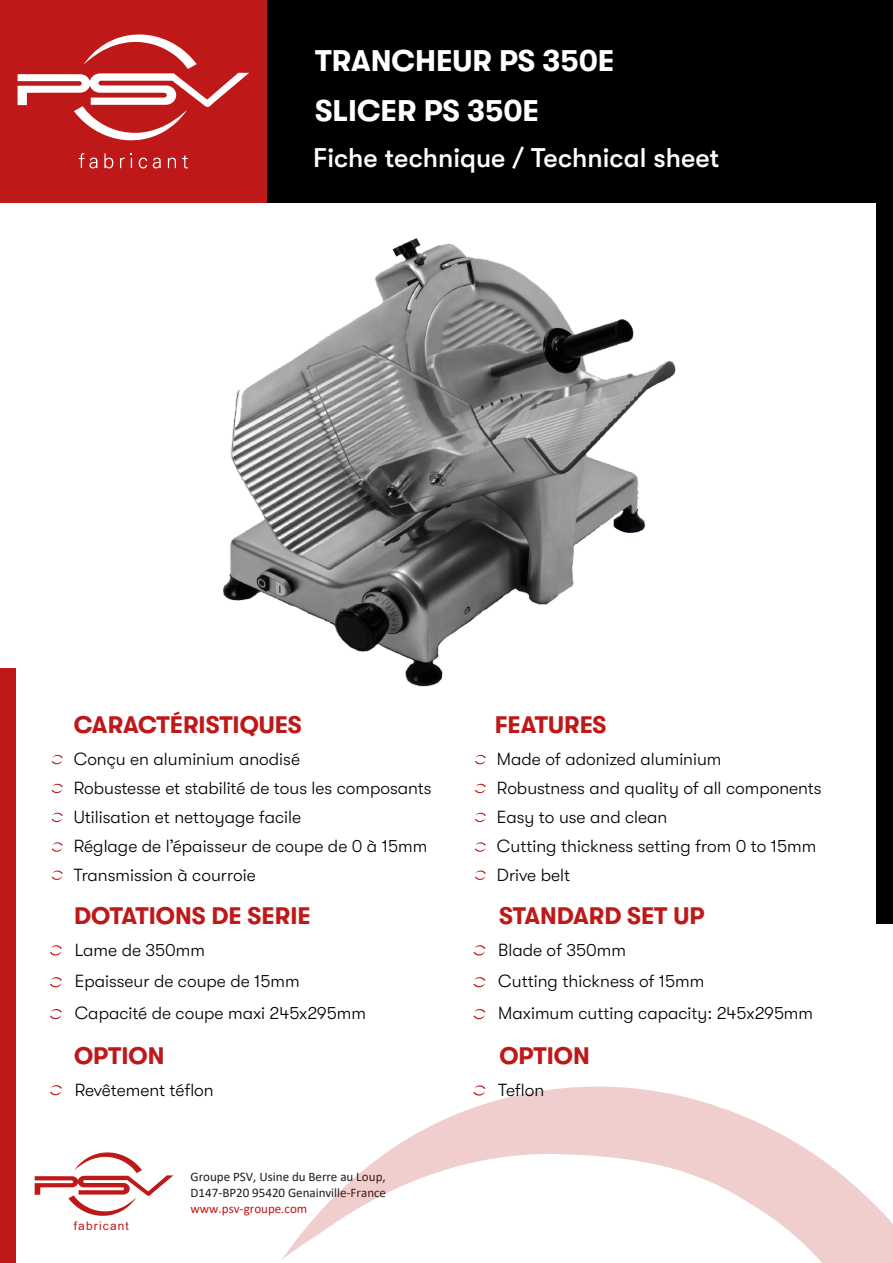
<style>
.page{position:relative;width:893px;height:1263px;background:#fff}
.page>*{position:absolute;margin:0;border:0;box-sizing:border-box;transform-origin:0 0}
.t1{font:700 29.85px/50.2px "GT Walsheim";color:#fff}
.t2{font:500 27px "GT Walsheim Pro";color:#fff}
.t3{font:700 23.85px "GT Walsheim";color:#bf1818}
.t4{font:300 17.55px/31.8px "GT Walsheim Pro";color:#000}
.t5{font:13.05px/15.8px "Calibri";letter-spacing:-.005em;color:#1d1d1b}
.t6{font:13.05px "Calibri";color:#bf1818}
.t7{font:11.85px "Bokonique";letter-spacing:.1em;color:#bf1818}
</style>
<div class="page">
<div style="left:267px;top:0;width:626px;height:203px;background:#000"></div>
<div style="left:0;top:0;width:267px;height:203px;background:#bf1818"></div>
<svg style="left:18px;top:34px;width:231px;height:106px"></svg>
<svg style="left:104px;top:153px;width:10px;height:16px"></svg>
<svg style="left:153px;top:157px;width:8px;height:12px"></svg>
<svg style="left:168px;top:157px;width:8px;height:11px"></svg>
<svg style="left:139px;top:157px;width:8px;height:12px"></svg>
<svg style="left:79px;top:153px;width:18px;height:16px"></svg>
<svg style="left:182px;top:155px;width:6px;height:14px"></svg>
<svg style="left:120px;top:157px;width:5px;height:11px"></svg>
<svg style="left:131px;top:153px;width:1px;height:15px"></svg>
<svg style="left:35px;top:1152px;width:138px;height:64px"></svg>
<svg style="left:281px;top:1086px;width:612px;height:177px"></svg>
<div style="left:876px;top:199px;width:17px;height:725px;background:#000"></div>
<div style="left:0;top:669px;width:16px;height:594px;background:#bf1818"></div>
<svg style="left:52px;top:755px;width:11px;height:9px"></svg>
<svg style="left:52px;top:783px;width:11px;height:10px"></svg>
<svg style="left:52px;top:870px;width:11px;height:10px"></svg>
<svg style="left:52px;top:842px;width:11px;height:10px"></svg>
<svg style="left:52px;top:812px;width:11px;height:10px"></svg>
<svg style="left:475px;top:755px;width:11px;height:9px"></svg>
<svg style="left:475px;top:783px;width:11px;height:10px"></svg>
<svg style="left:475px;top:870px;width:11px;height:10px"></svg>
<svg style="left:475px;top:842px;width:11px;height:10px"></svg>
<svg style="left:475px;top:812px;width:11px;height:10px"></svg>
<svg style="left:50px;top:1085px;width:12px;height:10px"></svg>
<svg style="left:50px;top:945px;width:12px;height:10px"></svg>
<svg style="left:50px;top:977px;width:12px;height:10px"></svg>
<svg style="left:50px;top:1009px;width:12px;height:10px"></svg>
<svg style="left:473px;top:945px;width:12px;height:10px"></svg>
<svg style="left:473px;top:977px;width:12px;height:10px"></svg>
<svg style="left:473px;top:1009px;width:12px;height:10px"></svg>
<svg style="left:473px;top:1085px;width:12px;height:11px"></svg>
<img style="left:223px;top:238px;width:453px;height:449px">
<h1 class="t1" style="left:315px;top:36px;width:301px">TRANCHEUR PS 350E<br>SLICER PS 350E</h1>
<h2 class="t2" style="left:313px;top:143px;width:408px">Fiche technique / Technical sheet</h2>
<h3 class="t3" style="left:74px;top:712px;width:229px">CARACTÉRISTIQUES</h3>
<h3 class="t3" style="left:495px;top:712px;width:113px">FEATURES</h3>
<p class="t4" style="left:74px;top:745px;width:359px;line-height:29px">Conçu en aluminium anodisé<br>Robustesse et stabilité de tous les composants</p>
<p class="t4" style="left:497px;top:745px;width:326px;line-height:29px">Made of adonized aluminium<br>Robustness and quality of all components</p>
<p class="t4" style="left:74px;top:801px;width:229px">Utilisation et nettoyage facile</p>
<p class="t4" style="left:497px;top:801px;width:172px">Easy to use and clean</p>
<p class="t4" style="left:74px;top:830px;width:355px">Réglage de l’épaisseur de coupe de 0 à 15mm</p>
<p class="t4" style="left:497px;top:830px;width:321px">Cutting thickness setting from 0 to 15mm</p>
<p class="t4" style="left:74px;top:859px;width:183px">Transmission à courroie</p>
<p class="t4" style="left:497px;top:859px;width:75px">Drive belt</p>
<h3 class="t3" style="left:74px;top:903px;width:238px">DOTATIONS DE SERIE</h3>
<h3 class="t3" style="left:499px;top:903px;width:207px">STANDARD SET UP</h3>
<p class="t4" style="left:75px;top:934px;width:293px">Lame de 350mm<br>Epaisseur de coupe de 15mm<br>Capacité de coupe maxi 245x295mm</p>
<p class="t4" style="left:498px;top:934px;width:316px">Blade of 350mm<br>Cutting thickness of 15mm<br>Maximum cutting capacity: 245x295mm</p>
<h3 class="t3" style="left:74px;top:1043px;width:92px">OPTION</h3>
<h3 class="t3" style="left:499px;top:1043px;width:92px">OPTION</h3>
<p class="t4" style="left:75px;top:1074px;width:140px">Revêtement téflon</p>
<p class="t4" style="left:498px;top:1074px;width:47px">Teflon</p>
<p class="t7" style="left:74px;top:1219px;width:57px">fabricant</p>
<p class="t5" style="left:191px;top:1168px;width:197px">Groupe PSV, Usine du Berre au Loup,<br>D147-BP20 95420 Genainville-France</p>
<p class="t6" style="left:191px;top:1199px;width:118px">www.psv-groupe.com</p>
</div>
